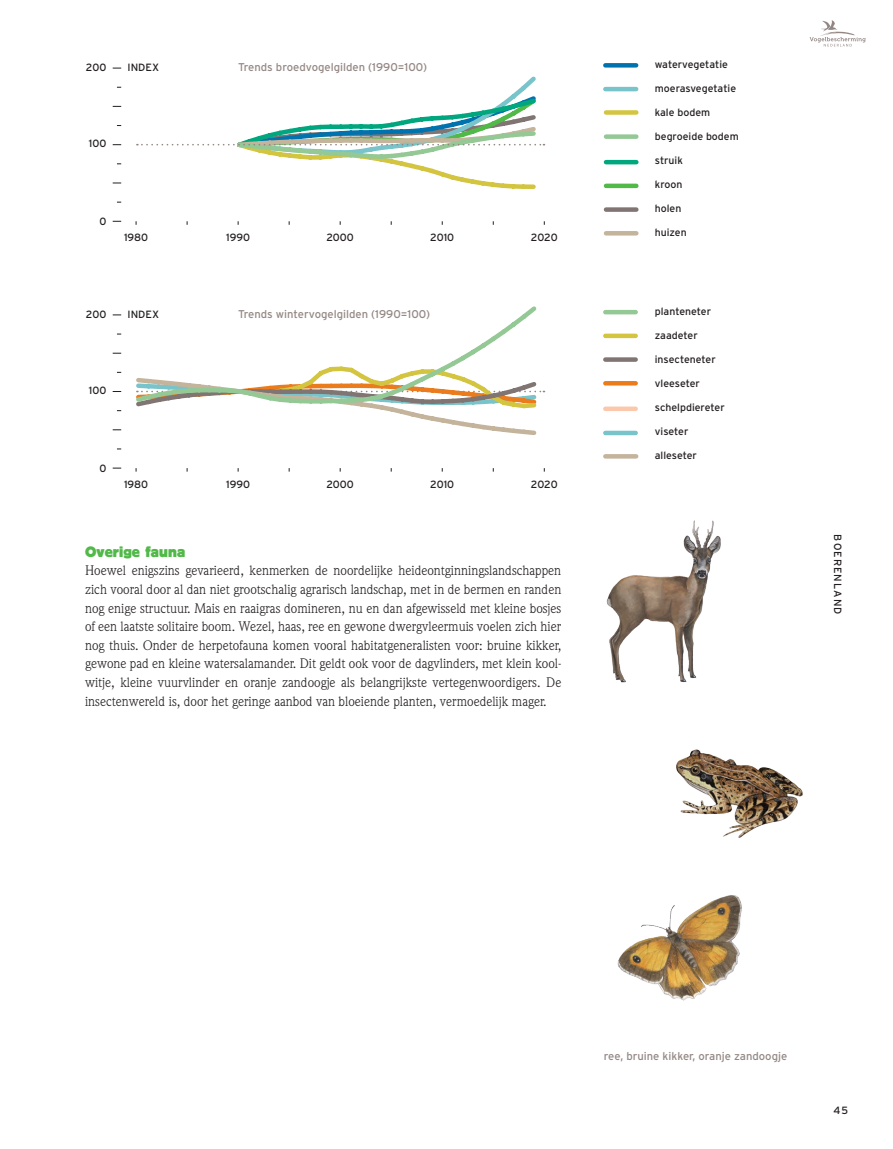
<style>
.page{position:relative;width:893px;height:1149px;background:#fff}
.page>*{position:absolute;margin:0;border:0;box-sizing:border-box;transform-origin:0 0}
.t1{font:700 15px "Block BE";letter-spacing:.01em;color:#51b948}
.t2{font:13.5px/18.6px "Weidemann Std";color:#231f20;text-align:justify}
.t3{font:11.25px "Interstate";color:#938784}
.t4{font:10.5px "Interstate";color:#231f20}
.t5{font:10.5px "Interstate";letter-spacing:.1em;color:#231f20}
</style>
<div class="page">
<img style="left:606px;top:520px;width:115px;height:163px">
<img style="left:676px;top:749px;width:127px;height:89px">
<img style="left:617px;top:895px;width:125px;height:106px">
<svg style="left:810px;top:20px;width:56px;height:26px"></svg>
<svg style="left:137px;top:76px;width:407px;height:113px"></svg>
<hr style="left:606px;top:231px;width:30px;height:4px;background:#c3b49b">
<div style="left:606px;top:207px;width:30px;height:5px;background:#807572"></div>
<div style="left:606px;top:183px;width:30px;height:5px;background:#51b948"></div>
<hr style="left:606px;top:160px;width:30px;height:4px;background:#00a77e">
<div style="left:606px;top:134px;width:30px;height:5px;background:#94c895"></div>
<div style="left:606px;top:110px;width:30px;height:5px;background:#d3c540"></div>
<hr style="left:605px;top:87px;width:31px;height:4px;background:#79c4cb">
<div style="left:605px;top:63px;width:31px;height:5px;background:#0073ae"></div>
<hr style="left:605px;top:310px;width:31px;height:4px;background:#94c895">
<div style="left:605px;top:333px;width:31px;height:5px;background:#d3c540"></div>
<div style="left:605px;top:357px;width:31px;height:5px;background:#807572"></div>
<hr style="left:605px;top:381px;width:31px;height:4px;background:#ea7c1d">
<div style="left:605px;top:406px;width:31px;height:5px;background:#fcc8ab"></div>
<div style="left:605px;top:430px;width:31px;height:5px;background:#79c4cb"></div>
<hr style="left:605px;top:454px;width:31px;height:4px;background:#c3b49b">
<svg style="left:137px;top:390px;width:407px;height:45px"></svg>
<svg style="left:136px;top:306px;width:404px;height:100px"></svg>
<p class="t4" style="left:86px;top:61px;width:22px">200</p>
<p class="t4" style="left:89px;top:138px;width:19px">100</p>
<p class="t4" style="left:99px;top:215px;width:8px">0</p>
<p class="t4" style="left:128px;top:61px;width:33px">INDEX</p>
<p class="t4" style="left:655px;top:58px;width:75px">watervegetatie</p>
<p class="t4" style="left:655px;top:82px;width:83px">moerasvegetatie</p>
<p class="t4" style="left:655px;top:106px;width:57px">kale bodem</p>
<p class="t4" style="left:655px;top:130px;width:85px">begroeide bodem</p>
<p class="t4" style="left:655px;top:154px;width:30px">struik</p>
<p class="t4" style="left:655px;top:178px;width:29px">kroon</p>
<p class="t4" style="left:655px;top:202px;width:28px">holen</p>
<p class="t4" style="left:655px;top:226px;width:33px">huizen</p>
<p class="t3" style="left:238px;top:60px;width:191px">Trends broedvogelgilden (1990=100)</p>
<p class="t4" style="left:124px;top:231px;width:26px">1980</p>
<p class="t4" style="left:226px;top:231px;width:25px">1990</p>
<p class="t4" style="left:327px;top:231px;width:29px">2000</p>
<p class="t4" style="left:430px;top:231px;width:25px">2010</p>
<p class="t4" style="left:531px;top:231px;width:28px">2020</p>
<p class="t4" style="left:86px;top:308px;width:22px">200</p>
<p class="t4" style="left:89px;top:384px;width:19px">100</p>
<p class="t4" style="left:99px;top:462px;width:8px">0</p>
<p class="t4" style="left:128px;top:308px;width:33px">INDEX</p>
<p class="t4" style="left:655px;top:305px;width:58px">planteneter</p>
<p class="t4" style="left:655px;top:329px;width:44px">zaadeter</p>
<p class="t4" style="left:655px;top:353px;width:62px">insecteneter</p>
<p class="t4" style="left:655px;top:377px;width:47px">vleeseter</p>
<p class="t4" style="left:655px;top:401px;width:71px">schelpdiereter</p>
<p class="t4" style="left:655px;top:425px;width:35px">viseter</p>
<p class="t4" style="left:655px;top:449px;width:44px">alleseter</p>
<p class="t3" style="left:238px;top:307px;width:194px">Trends wintervogelgilden (1990=100)</p>
<p class="t4" style="left:124px;top:478px;width:26px">1980</p>
<p class="t4" style="left:226px;top:478px;width:25px">1990</p>
<p class="t4" style="left:327px;top:478px;width:29px">2000</p>
<p class="t4" style="left:430px;top:478px;width:25px">2010</p>
<p class="t4" style="left:531px;top:478px;width:28px">2020</p>
<p class="t1" style="left:85px;top:543px;width:102px">Overige fauna</p>
<p class="t2" style="left:85px;top:561px;width:478px">Hoewel enigszins gevarieerd, kenmerken de noordelijke heideontginningslandschappen zich vooral door al dan niet grootschalig agrarisch landschap, met in de bermen en randen nog enige structuur. Mais en raaigras domineren, nu en dan afgewisseld met kleine bosjes of een laatste solitaire boom. Wezel, haas, ree en gewone dwergvleermuis voelen zich hier nog thuis. Onder de herpetofauna komen vooral habitatgeneralisten voor: bruine kikker, gewone pad en kleine watersalamander. Dit geldt ook voor de dagvlinders, met klein kool&shy;witje, kleine vuurvlinder en oranje zandoogje als belangrijkste vertegenwoordigers. De insectenwereld is, door het geringe aanbod van bloeiende planten, vermoedelijk mager.</p>
<p class="t5" style="left:844px;top:534px;width:81px;rotate:90deg">BOERENLAND</p>
<p class="t3" style="left:604px;top:1049px;width:185px">ree, bruine kikker, oranje zandoogje</p>
<p class="t4" style="left:833px;top:1104px;width:16px">45</p>
</div>
